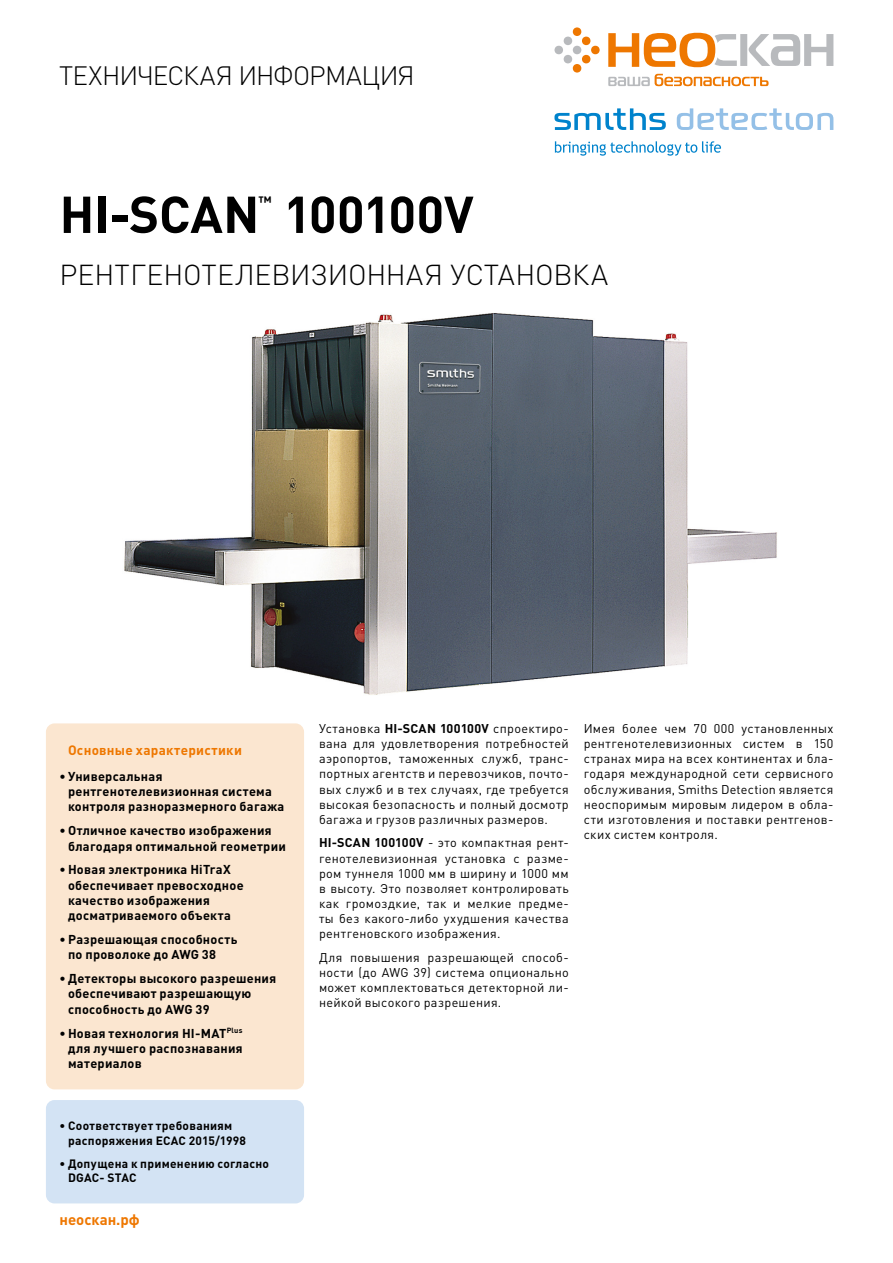
<style>
.page{position:relative;width:893px;height:1263px;background:#fff}
.page>*{position:absolute;margin:0;border:0;box-sizing:border-box;transform-origin:0 0}
.t1{font:700 51px "DIN Pro";letter-spacing:-.005em;color:#000}
.t2{font:300 28.5px "DIN Pro";letter-spacing:-.005em;color:#000}
.t3{font:300 26.25px "DIN Pro";letter-spacing:-.03em;color:#000}
.t4{font:700 15px "DIN Pro";color:#e70}
.t5{font:700 14.85px "DIN Pro";color:#000}
.t6{font:700 13.5px "DIN Pro";letter-spacing:.02em;color:#e70}
.t7{font:700 12.75px/15.3px "DIN Pro";letter-spacing:.02em;color:#000}
.t8{font:12.6px/15.1px "DIN Pro";letter-spacing:.025em;color:#000;text-align:justify}
.t9{font:700 12px/14.4px "DIN Pro";letter-spacing:.025em;color:#000}
.s1{font-weight:700}
</style>
<div class="page">
<svg style="left:554px;top:27px;width:46px;height:46px"></svg>
<svg style="left:608px;top:33px;width:225px;height:34px"></svg>
<svg style="left:608px;top:74px;width:161px;height:12px"></svg>
<svg style="left:554px;top:108px;width:112px;height:22px"></svg>
<svg style="left:677px;top:108px;width:156px;height:22px"></svg>
<svg style="left:555px;top:141px;width:166px;height:15px"></svg>
<div style="left:46px;top:723px;width:258px;height:366px;background:#fbe6d0;border-radius:9px"></div>
<img style="left:124px;top:313px;width:653px;height:382px">
<div style="left:46px;top:1100px;width:258px;height:103px;background:#d3e3f4;border-radius:9px"></div>
<h3 class="t3" style="left:59px;top:58px;width:357px">ТЕХНИЧЕСКАЯ ИНФОРМАЦИЯ</h3>
<h1 class="t1" style="left:60px;top:180px;width:201px">HI-SCAN</h1>
<p class="t5" style="left:258px;top:192px;width:15px">™</p>
<h1 class="t1" style="left:284px;top:180px;width:192px">100100V</h1>
<h2 class="t2" style="left:60px;top:255px;width:550px">РЕНТГЕНОТЕЛЕВИЗИОННАЯ УСТАНОВКА</h2>
<p class="t6" style="left:68px;top:741px;width:175px">Основные характеристики</p>
<p class="t7" style="left:68px;top:768px;width:218px;text-indent:-9px">• Универсальная рентгенотелевизионная система контроля разноразмерного багажа</p>
<p class="t7" style="left:68px;top:822px;width:219px;text-indent:-9px">• Отличное качество изображения благодаря оптимальной геометрии</p>
<p class="t7" style="left:68px;top:861px;width:177px;text-indent:-9px">• Новая электроника HiTraX обеспечивает превосходное качество изображения досматриваемого объекта</p>
<p class="t7" style="left:68px;top:931px;width:171px;text-indent:-9px">• Разрешающая способность по проволоке до AWG 38</p>
<p class="t7" style="left:68px;top:970px;width:210px;text-indent:-9px">• Детекторы высокого разрешения обеспечивают разрешающую способность до AWG 39</p>
<p class="t7" style="left:68px;top:1025px;width:176px;text-align:justify;text-indent:-9px">• Новая технология HI-MAT<sup>Plus </sup>для лучшего распознавания материалов</p>
<p class="t9" style="left:68px;top:1118px;width:180px;text-indent:-9px">• Соответствует требованиям распоряжения ECAC 2015/1998</p>
<p class="t9" style="left:68px;top:1156px;width:203px;text-indent:-9px">• Допущена к применению согласно<br>DGAC- STAC</p>
<p class="t4" style="left:60px;top:1209px;width:82px">неоскан.рф</p>
<p class="t8" style="left:319px;top:720px;width:251px">Установка <span class="s1">HI-SCAN 100100V</span> спроектиро&shy;вана для удовлетворения потребностей аэропортов, таможенных служб, транс&shy;портных агентств и перевозчиков, почто&shy;вых служб и в тех случаях, где требуется высокая безопасность и полный досмотр багажа и грузов различных размеров.</p>
<p class="t8" style="left:319px;top:835px;width:251px"><span class="s1">HI-SCAN 100100V</span> - это компактная рент&shy;генотелевизионная установка с разме&shy;ром туннеля 1000 мм в ширину и 1000 мм в высоту. Это позволяет контролировать как громоздкие, так и мелкие предме&shy;ты без какого-либо ухудшения качества рентгеновского изображения.</p>
<p class="t8" style="left:319px;top:949px;width:251px">Для повышения разрешающей способ&shy;ности (до AWG 39) система опционально может комплектоваться детекторной ли&shy;нейкой высокого разрешения.</p>
<p class="t8" style="left:584px;top:720px;width:251px">Имея более чем 70 000 установленных рентгенотелевизионных систем в 150 странах мира на всех континентах и бла&shy;годаря международной сети сервисного обслуживания, Smiths Detection является неоспоримым мировым лидером в обла&shy;сти изготовления и поставки рентгенов&shy;ских систем контроля.</p>
</div>
